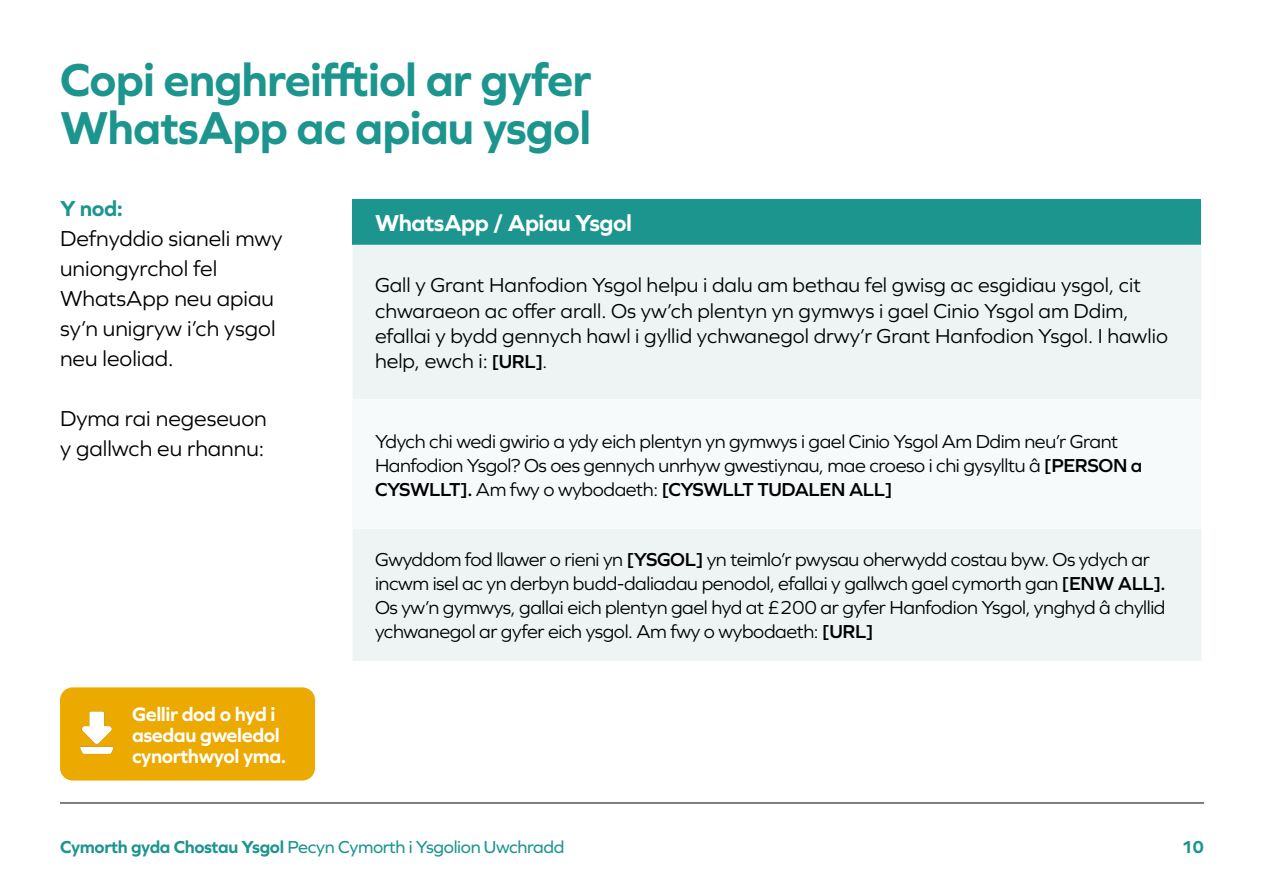
<style>
.page{position:relative;width:1263px;height:893px;background:#fff}
.page>*{position:absolute;margin:0;border:0;box-sizing:border-box;transform-origin:0 0}
.t1{font:700 48px/48px "Graphie";letter-spacing:-.02em;color:#1c958e}
.t2{font:700 24px "Graphie";letter-spacing:-.02em;color:#fff}
.t3{font:22.5px/30px "Graphie";color:#000}
.t4{font:700 22.5px "Graphie";color:#1c958e}
.t5{font:21px/25.2px "Graphie";color:#000}
.t6{font:700 20.25px/21px "Graphie";letter-spacing:-.02em;color:#fff}
.t7{font:19.5px/24px "Graphie";letter-spacing:-.02em;color:#000}
.t8{font:18px "Graphie";letter-spacing:-.02em;color:#1c958e}
.t9{font:700 18px "Graphie";color:#1c958e}
.s1{font-weight:600;font-size:19.5px}
.s2{font-size:19.5px}
.s3{font-weight:600}
.s4{font-weight:700}
</style>
<div class="page">
<hr style="left:60px;top:803px;width:1144px;height:1px;background:#000">
<div style="left:60px;top:687px;width:255px;height:93px;background:#eca900;border-radius:13px"></div>
<img style="left:80px;top:711px;width:34px;height:43px">
<div style="left:352px;top:199px;width:849px;height:46px;background:#1c958e"></div>
<div style="left:353px;top:245px;width:848px;height:416px;background:#eef4f4"></div>
<div style="left:352px;top:400px;width:849px;height:129px;background:#f7fafa"></div>
<h1 class="t1" style="left:60px;top:55px;width:533px">Copi enghreifftiol ar gyfer<br>WhatsApp ac apiau ysgol</h1>
<p class="t4" style="left:60px;top:195px;width:64px">Y nod:</p>
<p class="t3" style="left:60px;top:223px;width:224px">Defnyddio sianeli mwy uniongyrchol fel<br>WhatsApp neu apiau sy’n unigryw i’ch ysgol neu leoliad.</p>
<p class="t3" style="left:60px;top:403px;width:208px">Dyma rai negeseuon y gallwch eu rhannu:</p>
<p class="t6" style="left:132px;top:703px;width:156px">Gellir dod o hyd i asedau gweledol cynorthwyol yma.</p>
<p class="t2" style="left:375px;top:209px;width:259px">WhatsApp / Apiau Ysgol</p>
<p class="t5" style="left:375px;top:272px;width:794px">Gall y Grant Hanfodion Ysgol helpu i dalu am bethau fel gwisg ac esgidiau ysgol, cit chwaraeon ac offer arall. Os yw’ch plentyn yn gymwys i gael Cinio Ysgol am Ddim, efallai y bydd gennych hawl i gyllid ychwanegol drwy’r Grant Hanfodion Ysgol. I hawlio help, ewch i: <span class="s1">[URL]</span><span class="s2">.</span></p>
<p class="t7" style="left:375px;top:429px;width:769px">Ydych chi wedi gwirio a ydy eich plentyn yn gymwys i gael Cinio Ysgol Am Ddim neu’r Grant<br>Hanfodion Ysgol? Os oes gennych unrhyw gwestiynau, mae croeso i chi gysylltu â <span class="s3">[PERSON a<br>CYSWLLT].</span> Am fwy o wybodaeth: <span class="s3">[CYSWLLT TUDALEN ALL]</span></p>
<p class="t7" style="left:375px;top:547px;width:792px">Gwyddom fod llawer o rieni yn <span class="s3">[YSGOL]</span> yn teimlo’r pwysau oherwydd costau byw. Os ydych ar incwm isel ac yn derbyn budd-daliadau penodol, efallai y gallwch gael cymorth gan <span class="s3">[ENW ALL].<br></span>Os yw’n gymwys, gallai eich plentyn gael hyd at £200 ar gyfer Hanfodion Ysgol, ynghyd â chyllid ychwanegol ar gyfer eich ysgol. Am fwy o wybodaeth: <span class="s3">[URL]</span></p>
<p class="t8" style="left:60px;top:836px;width:506px"><span class="s4">Cymorth gyda Chostau Ysgol</span> Pecyn Cymorth i Ysgolion Uwchradd</p>
<p class="t9" style="left:1181px;top:836px;width:25px">10</p>
</div>
